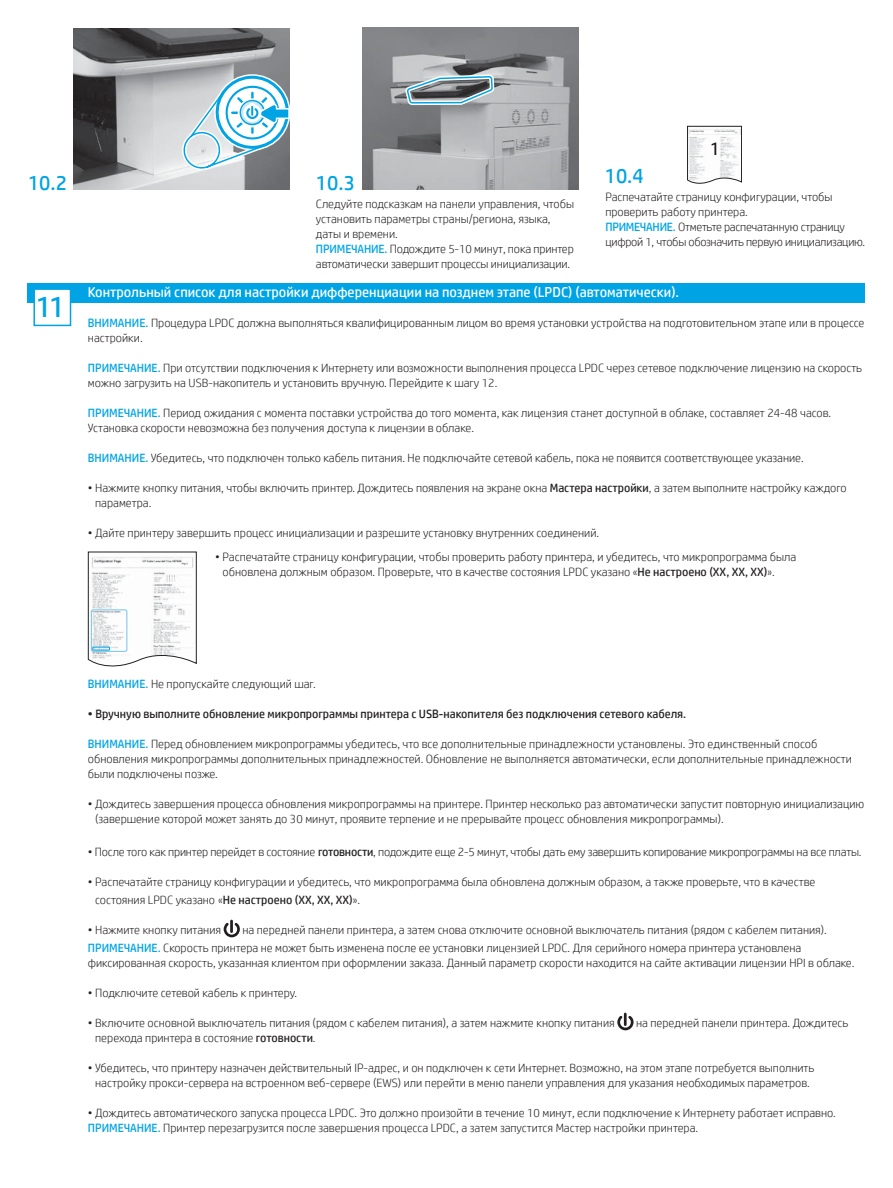
<style>
.page{position:relative;width:893px;height:1188px;background:#fff}
.page>*{position:absolute;margin:0;border:0;box-sizing:border-box;transform-origin:0 0}
.t1{font:30px "HP Simplified";color:#00a4e4}
.t2{font:21px "HP Simplified";color:#00a4e4}
.t3{font:14.25px "HP Simplified";color:#fff}
.t4{font:300 12px/15px "HP Simplified";color:#231f20}
.t5{font:300 12px/15px "HP Simplified";letter-spacing:-.02em;color:#231f20}
.t6{font:12px "HP Simplified";color:#231f20}
.s1{font-weight:400;color:#00a4e4}
.s2{font-weight:400}
</style>
<div class="page">
<img style="left:74px;top:28px;width:216px;height:162px">
<svg style="left:179px;top:71px;width:111px;height:104px"></svg>
<img style="left:362px;top:28px;width:216px;height:162px">
<svg style="left:402px;top:28px;width:95px;height:80px"></svg>
<svg style="left:88px;top:552px;width:109px;height:114px"></svg>
<div style="left:91px;top:609px;width:36px;height:43px;border:1px solid #83c9ef;border-radius:2px"></div>
<div style="left:92px;top:647px;width:18px;height:3px;border:1px solid #00a4e4"></div>
<div style="left:28px;top:283px;width:837px;height:19px;background:#00a4e4"></div>
<div style="left:33px;top:288px;width:38px;height:38px;background:#fff;border:2px solid #00a4e4"></div>
<svg style="left:687px;top:126px;width:55px;height:58px"></svg>
<svg style="left:224px;top:920px;width:16px;height:17px"></svg>
<svg style="left:617px;top:1013px;width:17px;height:17px"></svg>
<h2 class="t2" style="left:28px;top:169px;width:41px">10.2</h2>
<h2 class="t2" style="left:316px;top:169px;width:41px">10.3</h2>
<h2 class="t2" style="left:605px;top:162px;width:41px">10.4</h2>
<h1 class="t1" style="left:36px;top:287px;width:31px">11</h1>
<p class="t4" style="left:316px;top:196px;width:260px">Следуйте подсказкам на панели управления, чтобы установить параметры страны/региона, языка, даты и времени.<br><span class="s1">ПРИМЕЧАНИЕ.</span> Подождите 5-10 минут, пока принтер автоматически завершит процессы инициализации.</p>
<p class="t5" style="left:605px;top:189px;width:261px">Распечатайте страницу конфигурации, чтобы проверить работу принтера.<br><span class="s1">ПРИМЕЧАНИЕ.</span> Отметьте распечатанную страницу цифрой 1, чтобы обозначить первую инициализацию.</p>
<p class="t3" style="left:88px;top:283px;width:593px">Контрольный список для настройки дифференциации на позднем этапе (LPDC) (автоматически).</p>
<p class="t4" style="left:88px;top:315px;width:778px"><span class="s1">ВНИМАНИЕ.</span> Процедура LPDC должна выполняться квалифицированным лицом во время установки устройства на подготовительном этапе или в процессе настройки.</p>
<p class="t4" style="left:88px;top:360px;width:776px"><span class="s1">ПРИМЕЧАНИЕ.</span> При отсутствии подключения к Интернету или возможности выполнения процесса LPDC через сетевое подключение лицензию на скорость можно загрузить на USB-накопитель и установить вручную. Перейдите к шагу 12.</p>
<p class="t4" style="left:88px;top:405px;width:745px"><span class="s1">ПРИМЕЧАНИЕ.</span> Период ожидания с момента поставки устройства до того момента, как лицензия станет доступной в облаке, составляет 24-48 часов.<br>Установка скорости невозможна без получения доступа к лицензии в облаке.</p>
<p class="t4" style="left:88px;top:450px;width:717px"><span class="s1">ВНИМАНИЕ.</span> Убедитесь, что подключен только кабель питания. Не подключайте сетевой кабель, пока не появится соответствующее указание.</p>
<p class="t4" style="left:95px;top:480px;width:753px;text-indent:-7px">• Нажмите кнопку питания, чтобы включить принтер. Дождитесь появления на экране окна <span class="s2">Мастера настройки</span>, а затем выполните настройку каждого параметра.</p>
<p class="t4" style="left:88px;top:525px;width:513px">• Дайте принтеру завершить процесс инициализации и разрешите установку внутренних соединений.</p>
<p class="t4" style="left:223px;top:549px;width:575px;text-indent:-7px">• Распечатайте страницу конфигурации, чтобы проверить работу принтера, и убедитесь, что микропрограмма была обновлена должным образом. Проверьте, что в качестве состояния LPDC указано «<span class="s2">Не настроено (XX, XX, XX)</span>».</p>
<p class="t4" style="left:88px;top:676px;width:229px"><span class="s1">ВНИМАНИЕ.</span> Не пропускайте следующий шаг.</p>
<p class="t6" style="left:88px;top:706px;width:600px">• Вручную выполните обновление микропрограммы принтера с USB-накопителя без подключения сетевого кабеля.</p>
<p class="t4" style="left:88px;top:736px;width:765px"><span class="s1">ВНИМАНИЕ.</span> Перед обновлением микропрограммы убедитесь, что все дополнительные принадлежности установлены. Это единственный способ обновления микропрограммы дополнительных принадлежностей. Обновление не выполняется автоматически, если дополнительные принадлежности были подключены позже.</p>
<p class="t4" style="left:95px;top:796px;width:771px;text-indent:-7px">• Дождитесь завершения процесса обновления микропрограммы на принтере. Принтер несколько раз автоматически запустит повторную инициализацию (завершение которой может занять до 30 минут, проявите терпение и не прерывайте процесс обновления микропрограммы).</p>
<p class="t4" style="left:88px;top:844px;width:775px">• После того как принтер перейдет в состояние <span class="s2">готовности</span>, подождите еще 2-5 минут, чтобы дать ему завершить копирование микропрограммы на все платы.</p>
<p class="t4" style="left:95px;top:873px;width:722px;line-height:18px;text-indent:-7px">• Распечатайте страницу конфигурации и убедитесь, что микропрограмма была обновлена должным образом, а также проверьте, что в качестве состояния LPDC указано «<span class="s2">Не настроено (XX, XX, XX)</span>».</p>
<p class="t4" style="left:88px;top:922px;width:135px">• Нажмите кнопку питания</p>
<p class="t4" style="left:88px;top:921px;width:740px;line-height:18px;text-indent:154px">на передней панели принтера, а затем снова отключите основной выключатель питания (рядом с кабелем питания).<br><span class="s1">ПРИМЕЧАНИЕ.</span> Скорость принтера не может быть изменена после ее установки лицензией LPDC. Для серийного номера принтера установлена</p>
<p class="t4" style="left:88px;top:955px;width:768px">фиксированная скорость, указанная клиентом при оформлении заказа. Данный параметр скорости находится на сайте активации лицензии HPI в облаке.</p>
<p class="t4" style="left:88px;top:985px;width:211px">• Подключите сетевой кабель к принтеру.</p>
<p class="t4" style="left:88px;top:1015px;width:528px">• Включите основной выключатель питания (рядом с кабелем питания), а затем нажмите кнопку питания</p>
<p class="t4" style="left:636px;top:1015px;width:214px">на передней панели принтера. Дождитесь</p>
<p class="t4" style="left:95px;top:1030px;width:222px">перехода принтера в состояние <span class="s2">готовности</span>.</p>
<p class="t4" style="left:88px;top:1060px;width:728px;text-align:center">• Убедитесь, что принтеру назначен действительный IP-адрес, и он подключен к сети Интернет. Возможно, на этом этапе потребуется выполнить настройку прокси-сервера на встроенном веб-сервере (EWS) или перейти в меню панели управления для указания необходимых параметров.</p>
<p class="t4" style="left:88px;top:1105px;width:749px">• Дождитесь автоматического запуска процесса LPDC. Это должно произойти в течение 10 минут, если подключение к Интернету работает исправно.<br><span class="s1">ПРИМЕЧАНИЕ.</span> Принтер перезагрузится после завершения процесса LPDC, а затем запустится Мастер настройки принтера.</p>
</div>
